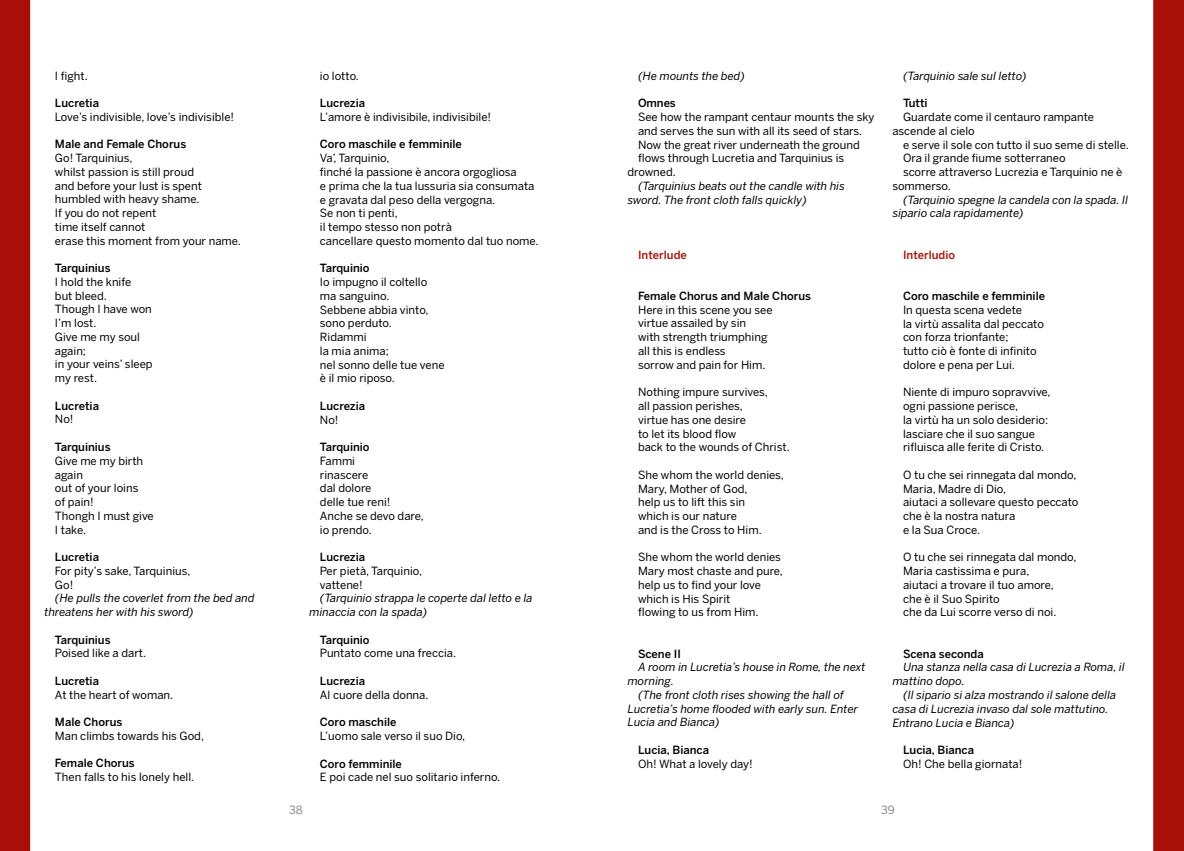
<style>
.page{position:relative;width:1184px;height:851px;background:#fff}
.page>*{position:absolute;margin:0;border:0;box-sizing:border-box;transform-origin:0 0}
.t1{font:11.25px/13.8px "Benton Sans";color:#000}
.t2{font:italic 11.25px/13.8px "Benton Sans";color:#000}
.t3{font:500 11.25px "Benton Sans";color:#000}
.t4{font:500 11.25px "Benton Sans";color:#a90f09}
.t5{font:11.25px "Benton Sans";color:#878787}
</style>
<div class="page">
<svg style="left:1153px;top:0;width:30px;height:850px;background:#ac1813"></svg>
<div style="left:0;top:0;width:30px;height:850px;background:#a90f09"></div>
<p class="t1" style="left:55px;top:68px;width:34px">I fight.</p>
<p class="t3" style="left:55px;top:96px;width:46px">Lucretia</p>
<p class="t1" style="left:55px;top:110px;width:181px">Love’s indivisible, love’s indivisible!</p>
<p class="t3" style="left:55px;top:137px;width:133px">Male and Female Chorus</p>
<p class="t1" style="left:55px;top:151px;width:187px">Go! Tarquinius,<br>whilst passion is still proud<br>and before your lust is spent humbled with heavy shame.<br>If you do not repent<br>time itself cannot<br>erase this moment from your name.</p>
<p class="t3" style="left:55px;top:261px;width:57px">Tarquinius</p>
<p class="t1" style="left:55px;top:275px;width:99px">I hold the knife<br>but bleed.<br>Though I have won<br>I’m lost.<br>Give me my soul again;<br>in your veins’ sleep my rest.</p>
<p class="t3" style="left:55px;top:399px;width:46px">Lucretia</p>
<p class="t1" style="left:55px;top:412px;width:20px">No!</p>
<p class="t3" style="left:55px;top:440px;width:57px">Tarquinius</p>
<p class="t1" style="left:55px;top:453px;width:100px">Give me my birth again<br>out of your loins<br>of pain!<br>Thongh I must give<br>I take.</p>
<p class="t3" style="left:55px;top:550px;width:46px">Lucretia</p>
<p class="t1" style="left:55px;top:563px;width:137px">For pity’s sake, Tarquinius,<br>Go!</p>
<p class="t2" style="left:44px;top:591px;width:211px;text-indent:11px">(He pulls the coverlet from the bed and threatens her with his sword)</p>
<p class="t3" style="left:55px;top:632px;width:57px">Tarquinius</p>
<p class="t1" style="left:55px;top:646px;width:93px">Poised like a dart.</p>
<p class="t3" style="left:55px;top:674px;width:46px">Lucretia</p>
<p class="t1" style="left:55px;top:687px;width:120px">At the heart of woman.</p>
<p class="t3" style="left:55px;top:715px;width:69px">Male Chorus</p>
<p class="t1" style="left:55px;top:728px;width:151px">Man climbs towards his God,</p>
<p class="t3" style="left:55px;top:756px;width:81px">Female Chorus</p>
<p class="t1" style="left:55px;top:770px;width:141px">Then falls to his lonely hell.</p>
<p class="t1" style="left:320px;top:69px;width:41px">io lotto.</p>
<p class="t3" style="left:320px;top:96px;width:47px">Lucrezia</p>
<p class="t1" style="left:320px;top:110px;width:173px">L’amore è indivisibile, indivisibile!</p>
<p class="t3" style="left:320px;top:138px;width:143px">Coro maschile e femminile</p>
<p class="t1" style="left:320px;top:151px;width:220px">Va’, Tarquinio,<br>finché la passione è ancora orgogliosa<br>e prima che la tua lussuria sia consumata e gravata dal peso della vergogna.<br>Se non ti penti,<br>il tempo stesso non potrà<br>cancellare questo momento dal tuo nome.</p>
<p class="t3" style="left:320px;top:261px;width:51px">Tarquinio</p>
<p class="t1" style="left:320px;top:275px;width:126px">Io impugno il coltello ma sanguino.<br>Sebbene abbia vinto, sono perduto.<br>Ridammi<br>la mia anima;<br>nel sonno delle tue vene è il mio riposo.</p>
<p class="t3" style="left:320px;top:399px;width:47px">Lucrezia</p>
<p class="t1" style="left:320px;top:412px;width:20px">No!</p>
<p class="t3" style="left:320px;top:440px;width:51px">Tarquinio</p>
<p class="t1" style="left:320px;top:453px;width:105px">Fammi<br>rinascere<br>dal dolore<br>delle tue reni!<br>Anche se devo dare, io prendo.</p>
<p class="t3" style="left:320px;top:550px;width:47px">Lucrezia</p>
<p class="t1" style="left:320px;top:563px;width:104px">Per pietà, Tarquinio, vattene!</p>
<p class="t2" style="left:309px;top:591px;width:225px;text-indent:11px">(Tarquinio strappa le coperte dal letto e la minaccia con la spada)</p>
<p class="t3" style="left:320px;top:632px;width:51px">Tarquinio</p>
<p class="t1" style="left:320px;top:646px;width:138px">Puntato come una freccia.</p>
<p class="t3" style="left:320px;top:674px;width:47px">Lucrezia</p>
<p class="t1" style="left:320px;top:687px;width:110px">Al cuore della donna.</p>
<p class="t3" style="left:320px;top:715px;width:78px">Coro maschile</p>
<p class="t1" style="left:320px;top:728px;width:147px">L’uomo sale verso il suo Dio,</p>
<p class="t3" style="left:320px;top:756px;width:84px">Coro femminile</p>
<p class="t1" style="left:320px;top:770px;width:182px">E poi cade nel suo solitario inferno.</p>
<p class="t2" style="left:638px;top:69px;width:108px">(He mounts the bed)</p>
<p class="t3" style="left:638px;top:96px;width:39px">Omnes</p>
<p class="t1" style="left:638px;top:110px;width:238px">See how the rampant centaur mounts the sky</p>
<p class="t1" style="left:638px;top:124px;width:226px">and serves the sun with all its seed of stars.</p>
<p class="t1" style="left:638px;top:137px;width:223px">Now the great river underneath the ground</p>
<p class="t1" style="left:638px;top:151px;width:208px">flows through Lucretia and Tarquinius is</p>
<p class="t1" style="left:627px;top:165px;width:50px">drowned.</p>
<p class="t2" style="left:627px;top:179px;width:219px;text-indent:11px">(Tarquinius beats out the candle with his sword. The front cloth falls quickly)</p>
<p class="t4" style="left:638px;top:248px;width:50px">Interlude</p>
<p class="t3" style="left:638px;top:289px;width:174px">Female Chorus and Male Chorus</p>
<p class="t1" style="left:638px;top:302px;width:136px">Here in this scene you see virtue assailed by sin<br>with strength triumphing all this is endless<br>sorrow and pain for Him.</p>
<p class="t1" style="left:638px;top:385px;width:153px">Nothing impure survives,<br>all passion perishes,<br>virtue has one desire<br>to let its blood flow<br>back to the wounds of Christ.</p>
<p class="t1" style="left:638px;top:467px;width:147px">She whom the world denies,<br>Mary, Mother of God,<br>help us to lift this sin<br>which is our nature<br>and is the Cross to Him.</p>
<p class="t1" style="left:638px;top:550px;width:146px">She whom the world denies<br>Mary most chaste and pure, help us to find your love which is His Spirit<br>flowing to us from Him.</p>
<p class="t3" style="left:638px;top:646px;width:44px">Scene II</p>
<p class="t2" style="left:638px;top:660px;width:229px">A room in Lucretia’s house in Rome, the next</p>
<p class="t2" style="left:627px;top:674px;width:48px">morning.</p>
<p class="t2" style="left:638px;top:687px;width:207px">(The front cloth rises showing the hall of</p>
<p class="t2" style="left:627px;top:701px;width:232px">Lucretia’s home flooded with early sun. Enter</p>
<p class="t2" style="left:627px;top:715px;width:93px">Lucia and Bianca)</p>
<p class="t3" style="left:638px;top:743px;width:72px">Lucia, Bianca</p>
<p class="t1" style="left:638px;top:756px;width:116px">Oh! What a lovely day!</p>
<p class="t2" style="left:903px;top:69px;width:125px">(Tarquinio sale sul letto)</p>
<p class="t3" style="left:903px;top:97px;width:26px">Tutti</p>
<p class="t1" style="left:892px;top:110px;width:203px;text-indent:11px">Guardate come il centauro rampante ascende al cielo</p>
<p class="t1" style="left:903px;top:137px;width:227px">e serve il sole con tutto il suo seme di stelle.</p>
<p class="t1" style="left:903px;top:151px;width:164px">Ora il grande fiume sotterraneo</p>
<p class="t1" style="left:903px;top:165px;width:221px">scorre attraverso Lucrezia e Tarquinio ne è</p>
<p class="t1" style="left:892px;top:179px;width:60px">sommerso.</p>
<p class="t2" style="left:892px;top:192px;width:237px;text-indent:11px">(Tarquinio spegne la candela con la spada. Il sipario cala rapidamente)</p>
<p class="t4" style="left:903px;top:248px;width:54px">Interludio</p>
<p class="t3" style="left:903px;top:289px;width:143px">Coro maschile e femminile</p>
<p class="t1" style="left:903px;top:302px;width:142px">In questa scena vedete<br>la virtù assalita dal peccato con forza trionfante;<br>tutto ciò è fonte di infinito dolore e pena per Lui.</p>
<p class="t1" style="left:903px;top:385px;width:149px">Niente di impuro sopravvive, ogni passione perisce,<br>la virtù ha un solo desiderio: lasciare che il suo sangue rifluisca alle ferite di Cristo.</p>
<p class="t1" style="left:903px;top:467px;width:177px">O tu che sei rinnegata dal mondo,<br>Maria, Madre di Dio,<br>aiutaci a sollevare questo peccato che è la nostra natura<br>e la Sua Croce.</p>
<p class="t1" style="left:903px;top:550px;width:175px">O tu che sei rinnegata dal mondo,<br>Maria castissima e pura,<br>aiutaci a trovare il tuo amore,<br>che è il Suo Spirito<br>che da Lui scorre verso di noi.</p>
<p class="t3" style="left:903px;top:646px;width:82px">Scena seconda</p>
<p class="t2" style="left:892px;top:660px;width:234px;text-indent:11px">Una stanza nella casa di Lucrezia a Roma, il mattino dopo.</p>
<p class="t2" style="left:892px;top:687px;width:225px;text-indent:11px">(Il sipario si alza mostrando il salone della casa di Lucrezia invaso dal sole mattutino.<br>Entrano Lucia e Bianca)</p>
<p class="t3" style="left:903px;top:743px;width:72px">Lucia, Bianca</p>
<p class="t1" style="left:903px;top:756px;width:121px">Oh! Che bella giornata!</p>
<p class="t5" style="left:289px;top:803px;width:15px">38</p>
<p class="t5" style="left:881px;top:803px;width:15px">39</p>
</div>
